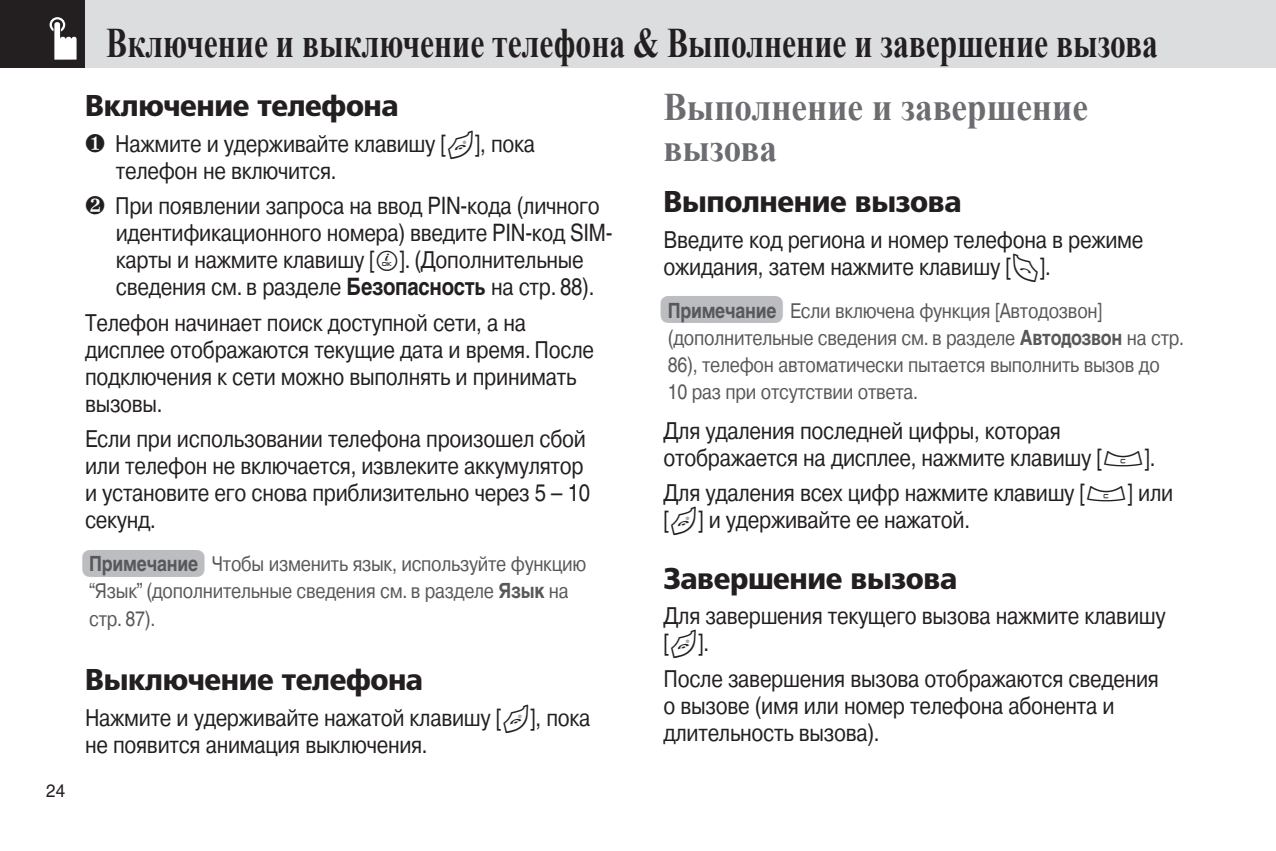
<style>
.page{position:relative;width:1276px;height:851px;background:#fff}
.page>*{position:absolute;margin:0;border:0;box-sizing:border-box;transform-origin:0 0}
.t1{font:700 42px "Times New Roman";color:#231f20;scale:.75 1}
.t2{font:700 39px/40.5px "Times New Roman";color:#6c6d70;scale:.9 1}
.t3{font:900 30px "Unicode Frutiger";letter-spacing:-.015em;color:#231f20;scale:.95 1}
.t4{font:24px/27px "Hercules";letter-spacing:-.015em;color:#231f20;scale:.85 1}
.t5{font:21px/27px "Hercules";letter-spacing:-.015em;color:#57585a;scale:.85 1}
.t6{font:700 21px "Hercules";letter-spacing:-.015em;color:#57585a;scale:.85 1}
.t7{font:18px "Hercules";color:#231f20;scale:.95 1}
.s1{font-family:"PG1600 Russia Keypad"}
.s2{font-weight:700}
.s3{font-family:"Bar Linefor Note";font-weight:400;font-size:27px;color:#bcbdc0}
.s4{font-family:"Bar Linefor Note";font-size:27px;color:#bcbdc0}
</style>
<div class="page">
<div style="left:0;top:0;width:1276px;height:68px;background:#dcdddf"></div>
<div style="left:0;top:0;width:85px;height:68px;background:#231f20"></div>
<svg style="left:50px;top:17px;width:27px;height:43px"></svg>
<p class="t7" style="left:46px;top:778px;width:22px">24</p>
<h1 class="t1" style="left:106px;top:14px;width:1403px">Включение и выключение телефона &amp; Выполнение и завершение вызова</h1>
<p class="t3" style="left:85px;top:87px;width:332px">Включение телефона</p>
<p class="t4" style="left:116px;top:130px;width:495px;text-indent:-31px">❶ Нажмите и удерживайте клавишу [<span class="s1">E</span>], пока телефон не включится.</p>
<p class="t4" style="left:116px;top:192px;width:586px;text-indent:-31px">❷ При появлении запроса на ввод PIN-кода (личного идентификационного номера) введите PIN-код SIM&shy;карты и нажмите клавишу [<span class="s1">O</span>]. (Дополнительные сведения см. в разделе <span class="s2">Безопасность</span> на стр. 88).</p>
<p class="t4" style="left:85px;top:309px;width:600px">Телефон начинает поиск доступной сети, а на дисплее отображаются текущие дата и время. После подключения к сети можно выполнять и принимать вызовы.</p>
<p class="t4" style="left:85px;top:425px;width:595px">Если при использовании телефона произошел сбой или телефон не включается, извлеките аккумулятор и установите его снова приблизительно через 5 – 10 секунд.</p>
<p class="t6" style="left:85px;top:550px;width:134px"><span class="s3">(</span>Примечание</p>
<p class="t5" style="left:89px;top:550px;width:586px;text-indent:8px"><span class="s4">|||||||||||||)</span> Чтобы изменить язык, используйте функцию “Язык” (дополнительные сведения см. в разделе <span class="s2">Язык</span> на стр. 87).</p>
<p class="t3" style="left:85px;top:661px;width:357px">Выключение телефона</p>
<p class="t4" style="left:85px;top:703px;width:596px">Нажмите и удерживайте нажатой клавишу [<span class="s1">E</span>], пока не появится анимация выключения.</p>
<h2 class="t2" style="left:663px;top:86px;width:473px">Выполнение и завершение вызова</h2>
<p class="t3" style="left:663px;top:184px;width:315px">Выполнение вызова</p>
<p class="t4" style="left:663px;top:226px;width:566px">Введите код региона и номер телефона в режиме ожидания, затем нажмите клавишу [<span class="s1">S</span>].</p>
<p class="t6" style="left:663px;top:297px;width:134px"><span class="s3">(</span>Примечание</p>
<p class="t5" style="left:668px;top:297px;width:609px;text-indent:8px"><span class="s4">|||||||||||||)</span> Если включена функция [Автодозвон] (дополнительные сведения см. в разделе <span class="s2">Автодозвон</span> на стр.<br>86), телефон автоматически пытается выполнить вызов до 10 раз при отсутствии ответа.</p>
<p class="t4" style="left:663px;top:417px;width:580px">Для удаления последней цифры, которая отображается на дисплее, нажмите клавишу [<span class="s1">C</span>].</p>
<p class="t4" style="left:663px;top:479px;width:601px">Для удаления всех цифр нажмите клавишу [<span class="s1">C</span>] или [<span class="s1">E</span>] и удерживайте ее нажатой.</p>
<p class="t3" style="left:663px;top:560px;width:311px">Завершение вызова</p>
<p class="t4" style="left:663px;top:602px;width:592px">Для завершения текущего вызова нажмите клавишу [<span class="s1">E</span>].</p>
<p class="t4" style="left:663px;top:664px;width:584px">После завершения вызова отображаются сведения о вызове (имя или номер телефона абонента и длительность вызова).</p>
</div>
